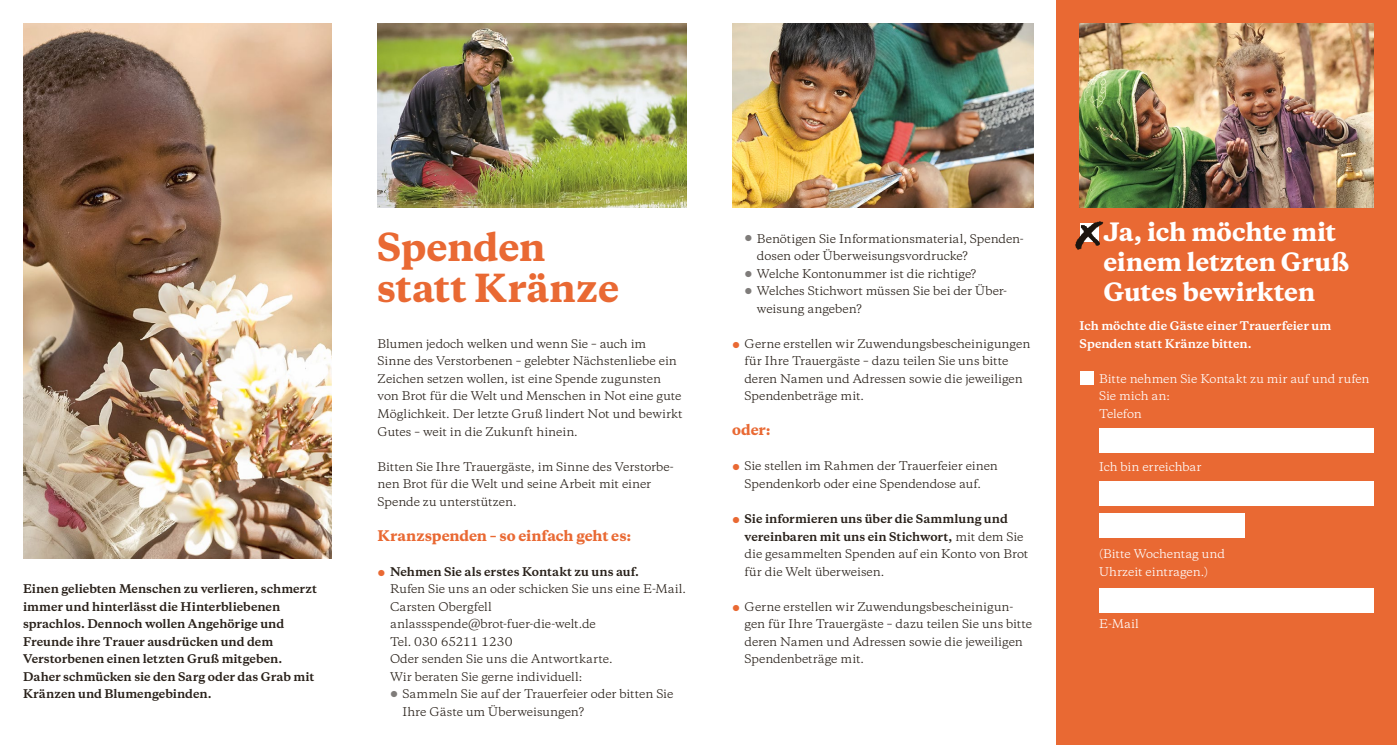
<style>
.page{position:relative;width:1397px;height:745px;background:#fff}
.page>*{position:absolute;margin:0;border:0;box-sizing:border-box;transform-origin:0 0}
.t1{font:800 36.25px/41.2px "Copernicus";letter-spacing:-.005em;color:#e96933}
.t2{font:800 23.75px/30px "Copernicus";letter-spacing:-.01em;color:#fff}
.t3{font:800 13.75px "Copernicus";letter-spacing:-.005em;color:#e96933}
.t4{font:11.25px/17.5px "Copernicus";letter-spacing:-.01em;color:#29211a}
.t5{font:700 11.25px/17.5px "Copernicus";color:#29211a}
.t6{font:11.25px/17.5px "Copernicus";letter-spacing:-.01em;color:#fff}
.t7{font:700 11.25px/17.5px "Copernicus";color:#fff}
.s1{font-weight:400;color:#e96933}
.s2{color:#7f7c7a}
.s3{color:#e96933}
.s4{font-weight:700}
</style>
<div class="page">
<div style="left:1056px;top:0;width:340px;height:744px;background:#e96933"></div>
<div style="left:1079px;top:371px;width:14px;height:13px;background:#fff"></div>
<div style="left:1098px;top:428px;width:275px;height:24px;background:#fff"></div>
<div style="left:1098px;top:587px;width:275px;height:25px;background:#fff"></div>
<div style="left:1098px;top:480px;width:275px;height:25px;background:#fff"></div>
<div style="left:1098px;top:513px;width:146px;height:24px;background:#fff"></div>
<img style="left:23px;top:23px;width:308px;height:534px">
<img style="left:377px;top:23px;width:309px;height:184px">
<img style="left:732px;top:23px;width:301px;height:184px">
<img style="left:1079px;top:23px;width:294px;height:184px">
<img style="left:1075px;top:221px;width:29px;height:29px">
<p class="t5" style="left:23px;top:580px;width:295px">Einen geliebten Menschen zu verlieren, schmerzt immer und hinterlässt die Hinterbliebenen sprachlos. Dennoch wollen Angehörige und Freunde ihre Trauer ausdrücken und dem Verstorbenen einen letzten Gruß mitgeben.<br>Daher schmücken sie den Sarg oder das Grab mit Kränzen und Blumengebinden.</p>
<h1 class="t1" style="left:376px;top:226px;width:244px">Spenden statt Kränze</h1>
<p class="t4" style="left:377px;top:335px;width:306px">Blumen jedoch welken und wenn Sie – auch im<br>Sinne des Verstorbenen – gelebter Nächstenliebe ein Zeichen setzen wollen, ist eine Spende zugunsten von Brot für die Welt und Menschen in Not eine gute Möglichkeit. Der letzte Gruß lindert Not und bewirkt Gutes – weit in die Zukunft hinein.</p>
<p class="t4" style="left:377px;top:457px;width:298px">Bitten Sie Ihre Trauergäste, im Sinne des Verstorbe&shy;nen Brot für die Welt und seine Arbeit mit einer<br>Spende zu unterstützen.</p>
<p class="t3" style="left:377px;top:526px;width:255px">Kranzspenden – so einfach geht es:</p>
<p class="t5" style="left:377px;top:562px;width:263px"><span class="s1">⚫</span> Nehmen Sie als erstes Kontakt zu uns auf.</p>
<p class="t4" style="left:390px;top:579px;width:297px">Rufen Sie uns an oder schicken Sie uns eine E-Mail.</p>
<p class="t4" style="left:390px;top:597px;width:103px">Carsten Obergfell</p>
<p class="t4" style="left:390px;top:615px;width:207px">anlassspende@brot-fuer-die-welt.de</p>
<p class="t4" style="left:390px;top:632px;width:124px">Tel. 030 65211 1230</p>
<p class="t4" style="left:390px;top:650px;width:224px">Oder senden Sie uns die Antwortkarte.</p>
<p class="t4" style="left:390px;top:667px;width:194px">Wir beraten Sie gerne individuell:</p>
<p class="t4" style="left:390px;top:685px;width:285px"><span class="s2">⚫</span> Sammeln Sie auf der Trauerfeier oder bitten Sie</p>
<p class="t4" style="left:402px;top:702px;width:183px">Ihre Gäste um Überweisungen?</p>
<p class="t4" style="left:744px;top:230px;width:281px"><span class="s2">⚫</span> Benötigen Sie Informationsmaterial, Spenden-</p>
<p class="t4" style="left:756px;top:247px;width:212px">dosen oder Überweisungsvordrucke?</p>
<p class="t4" style="left:744px;top:265px;width:233px"><span class="s2">⚫</span> Welche Kontonummer ist die richtige?</p>
<p class="t4" style="left:744px;top:282px;width:264px"><span class="s2">⚫</span> Welches Stichwort müssen Sie bei der Über-</p>
<p class="t4" style="left:756px;top:300px;width:106px">weisung angeben?</p>
<p class="t4" style="left:744px;top:335px;width:287px;text-indent:-12px"><span class="s3">⚫</span> Gerne erstellen wir Zuwendungsbescheinigungen für Ihre Trauergäste – dazu teilen Sie uns bitte deren Namen und Adressen sowie die jeweiligen Spendenbeträge mit.</p>
<p class="t3" style="left:732px;top:421px;width:40px">oder:</p>
<p class="t4" style="left:732px;top:457px;width:267px;text-align:center"><span class="s3">⚫</span> Sie stellen im Rahmen der Trauerfeier einen<br>Spendenkorb oder eine Spendendose auf.</p>
<p class="t4" style="left:744px;top:509px;width:285px;text-indent:-12px"><span class="s3">⚫</span> <span class="s4">Sie informieren uns über die Sammlung und vereinbaren mit uns ein Stichwort,</span> mit dem Sie die gesammelten Spenden auf ein Konto von Brot für die Welt überweisen.</p>
<p class="t4" style="left:744px;top:597px;width:289px;text-indent:-12px"><span class="s3">⚫</span> Gerne erstellen wir Zuwendungsbescheinigun&shy;gen für Ihre Trauergäste – dazu teilen Sie uns bitte deren Namen und Adressen sowie die jeweiligen Spendenbeträge mit.</p>
<h2 class="t2" style="left:1103px;top:217px;width:247px">Ja, ich möchte mit einem letzten Gruß<br>Gutes bewirkten</h2>
<p class="t7" style="left:1079px;top:317px;width:253px">Ich möchte die Gäste einer Trauerfeier um<br>Spenden statt Kränze bitten.</p>
<p class="t6" style="left:1098px;top:369px;width:272px">Bitte nehmen Sie Kontakt zu mir auf und rufen<br>Sie mich an:<br>Telefon</p>
<p class="t6" style="left:1098px;top:457px;width:104px">Ich bin erreichbar</p>
<p class="t6" style="left:1098px;top:545px;width:127px">(Bitte Wochentag und<br>Uhrzeit eintragen.)</p>
<p class="t6" style="left:1098px;top:615px;width:41px">E-Mail</p>
</div>
